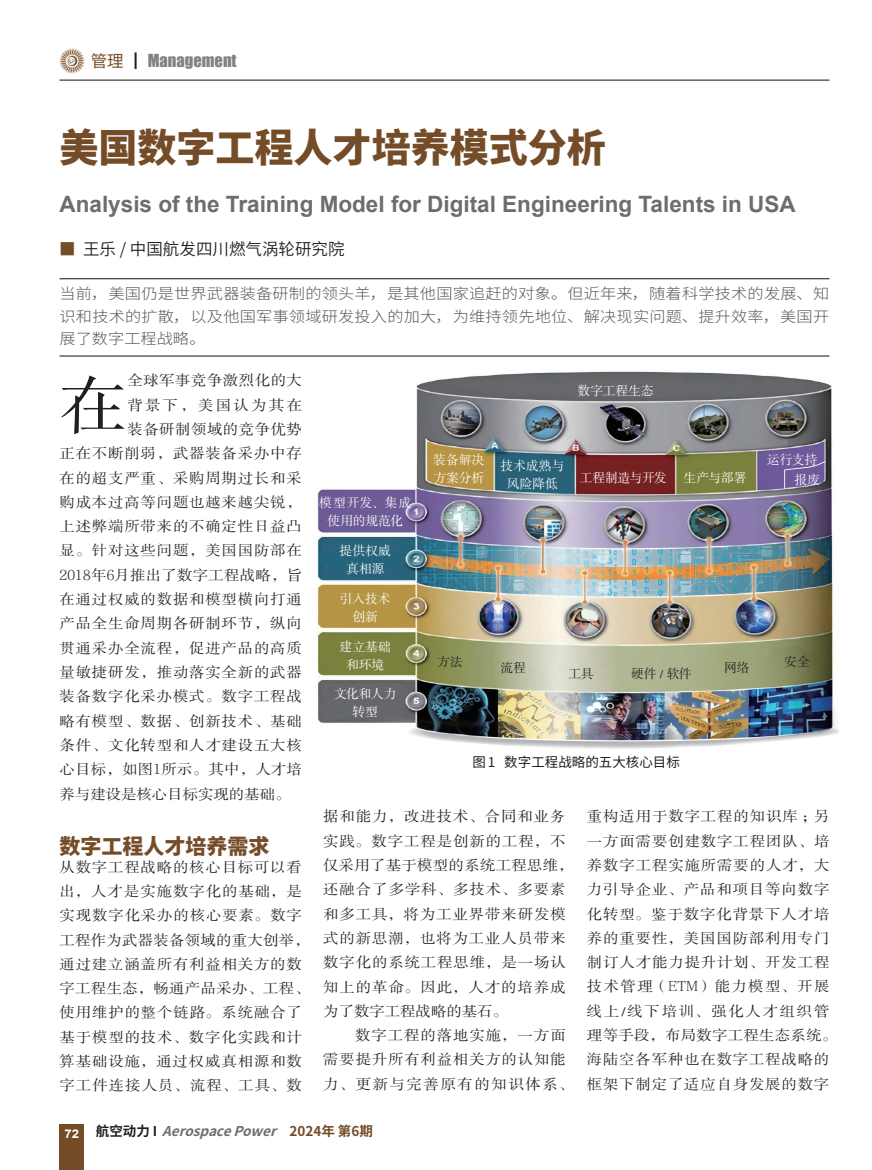
<style>
.page{position:relative;width:872px;height:1170px;background:#fff}
.page>*{position:absolute;margin:0;border:0;box-sizing:border-box;transform-origin:0 0}
.t1{font:62.85px "FZSSJW GB1 0";color:#231f20;scale:1.08 1}
.t2{font:800 39px "Source Han Sans CN";color:#744c27}
.t3{font:700 22.5px "Arial";color:#6c6d70}
.t4{font:800 21px "Source Han Sans CN";color:#744c27}
.t5{font:16.5px "Source Han Sans CN";color:#231f20}
.t6{font:16.5px "Impact";color:#808285}
.t7{font:300 15px/22.5px "Source Han Sans CN";letter-spacing:.01em;color:#57585a;text-align:justify;scale:1.08 1}
.t8{font:14.25px/24.3px "FZSSJW GB1 0";letter-spacing:.055em;color:#231f20;scale:1.08 1}
.t9{font:14.25px "FZSSJW GB1 0";letter-spacing:.015em;color:#231f20;scale:1.08 1}
.t10{font:14.25px "FZSSJW GB1 0";letter-spacing:.035em;color:#231f20;scale:1.08 1}
.t11{font:14.25px "FZSSJW GB1 0";color:#231f20;scale:1.08 1}
.t12{font:14.25px "FZSSJW GB1 0";letter-spacing:.15em;color:#231f20;scale:1.08 1}
.t13{font:italic 700 13.5px "Source Han Sans CN";color:#6c6d70}
.t14{font:13.5px "Source Han Sans CN";color:#231f20}
.t15{font:12.75px/18px "FZSSJW GB1 0";letter-spacing:-.005em;color:#fff;text-align:center}
.t16{font:12.75px "FZSSJW GB1 0";letter-spacing:-.015em;color:#231f20}
.s1{font-family:"Source Han Sans CN";color:#744c27}
.s2{font-family:"Source Han Sans CN";color:#231f20}
.s3{color:#744c27}
.s4{font-style:normal;color:#231f20}
.s5{font-style:normal;color:#744c27}
</style>
<div class="page">
<div style="left:60px;top:1124px;width:24px;height:45px;background:#744c27"></div>
<hr style="left:60px;top:80px;width:769px;height:1px;background:#231f20">
<img style="left:60px;top:49px;width:24px;height:24px">
<hr style="left:60px;top:278px;width:769px;height:1px;background:#231f20">
<hr style="left:60px;top:355px;width:769px;height:1px;background:#231f20">
<img style="left:317px;top:371px;width:521px;height:378px">
<p class="t6" style="left:91px;top:48px;width:147px"><span class="s1">管理</span> <span class="s2">┃</span> Management</p>
<h2 class="t2" style="left:60px;top:126px;width:547px">美国数字工程人才培养模式分析</h2>
<h3 class="t3" style="left:60px;top:188px;width:737px">Analysis of the Training Model for Digital Engineering Talents in USA</h3>
<p class="t5" style="left:59px;top:240px;width:287px"><span class="s3">■</span> 王乐 / 中国航发四川燃气涡轮研究院</p>
<p class="t7" style="left:60px;top:283px;width:714px">当前，美国仍是世界武器装备研制的领头羊，是其他国家追赶的对象。但近年来，随着科学技术的发展、知识和技术的扩散，以及他国军事领域研发投入的加大，为维持领先地位、解决现实问题、提升效率，美国开展了数字工程战略。</p>
<h1 class="t1" style="left:60px;top:372px;width:64px">在</h1>
<p class="t10" style="left:127px;top:373px;width:163px">全球军事竞争激烈化的大</p>
<p class="t12" style="left:127px;top:397px;width:163px">背景下，美国认为其在</p>
<p class="t10" style="left:127px;top:421px;width:163px">装备研制领域的竞争优势</p>
<p class="t8" style="left:60px;top:441px;width:226px">正在不断削弱，武器装备采办中存</p>
<p class="t8" style="left:60px;top:466px;width:226px">在的超支严重、采购周期过长和采</p>
<p class="t8" style="left:60px;top:490px;width:226px">购成本过高等问题也越来越尖锐，</p>
<p class="t8" style="left:60px;top:514px;width:226px">上述弊端所带来的不确定性日益凸</p>
<p class="t8" style="left:60px;top:539px;width:226px">显。针对这些问题，美国国防部在</p>
<p class="t9" style="left:60px;top:567px;width:226px">2018年6月推出了数字工程战略，旨</p>
<p class="t8" style="left:60px;top:587px;width:226px">在通过权威的数据和模型横向打通</p>
<p class="t8" style="left:60px;top:611px;width:226px">产品全生命周期各研制环节，纵向</p>
<p class="t8" style="left:60px;top:636px;width:226px">贯通采办全流程，促进产品的高质</p>
<p class="t8" style="left:60px;top:660px;width:226px">量敏捷研发，推动落实全新的武器</p>
<p class="t8" style="left:60px;top:684px;width:226px">装备数字化采办模式。数字工程战</p>
<p class="t8" style="left:60px;top:709px;width:226px">略有模型、数据、创新技术、基础</p>
<p class="t8" style="left:60px;top:733px;width:226px">条件、文化转型和人才建设五大核</p>
<p class="t9" style="left:60px;top:762px;width:226px">心目标，如图1所示。其中，人才培</p>
<p class="t11" style="left:60px;top:786px;width:215px">养与建设是核心目标实现的基础。</p>
<h3 class="t4" style="left:60px;top:834px;width:211px">数字工程人才培养需求</h3>
<p class="t8" style="left:60px;top:854px;width:233px">从数字工程战略的核心目标可以看出，人才是实施数字化的基础，是实现数字化采办的核心要素。数字工程作为武器装备领域的重大创举，通过建立涵盖所有利益相关方的数字工程生态，畅通产品采办、工程、使用维护的整个链路。系统融合了基于模型的技术、数字化实践和计算基础设施，通过权威真相源和数字工件连接人员、流程、工具、数</p>
<p class="t15" style="left:577px;top:382px;width:78px">数字工程生态</p>
<p class="t15" style="left:319px;top:493px;width:94px">模型开发、集成使用的规范化</p>
<p class="t15" style="left:339px;top:542px;width:53px">提供权威真相源</p>
<p class="t15" style="left:340px;top:590px;width:52px">引入技术创新</p>
<p class="t15" style="left:340px;top:637px;width:53px">建立基础和环境</p>
<p class="t15" style="left:334px;top:684px;width:64px">文化和人力转型</p>
<p class="t15" style="left:433px;top:451px;width:53px;text-align:left">装备解决方案分析</p>
<p class="t15" style="left:500px;top:457px;width:65px">技术成熟与风险降低</p>
<p class="t15" style="left:580px;top:469px;width:88px">工程制造与开发</p>
<p class="t15" style="left:683px;top:469px;width:64px">生产与部署</p>
<p class="t15" style="left:767px;top:449px;width:54px;line-height:20.7px;text-align:right">运行支持报废</p>
<p class="t16" style="left:437px;top:655px;width:27px">方法</p>
<p class="t16" style="left:500px;top:661px;width:27px">流程</p>
<p class="t16" style="left:568px;top:667px;width:26px">工具</p>
<p class="t16" style="left:631px;top:667px;width:62px">硬件 / 软件</p>
<p class="t16" style="left:724px;top:661px;width:27px">网络</p>
<p class="t16" style="left:784px;top:655px;width:27px">安全</p>
<p class="t14" style="left:472px;top:754px;width:209px">图 1 数字工程战略的五大核心目标</p>
<p class="t8" style="left:323px;top:804px;width:233px">据和能力，改进技术、合同和业务实践。数字工程是创新的工程，不仅采用了基于模型的系统工程思维，还融合了多学科、多技术、多要素和多工具，将为工业界带来研发模式的新思潮，也将为工业人员带来数字化的系统工程思维，是一场认知上的革命。因此，人才的培养成为了数字工程战略的基石。</p>
<p class="t8" style="left:323px;top:1023px;width:233px;text-indent:32px">数字工程的落地实施，一方面需要提升所有利益相关方的认知能力、更新与完善原有的知识体系、</p>
<p class="t8" style="left:587px;top:804px;width:233px">重构适用于数字工程的知识库；另一方面需要创建数字工程团队、培养数字工程实施所需要的人才，大力引导企业、产品和项目等向数字化转型。鉴于数字化背景下人才培养的重要性，美国国防部利用专门制订人才能力提升计划、开发工程技术管理（ETM）能力模型、开展线上/线下培训、强化人才组织管理等手段，布局数字工程生态系统。海陆空各军种也在数字工程战略的框架下制定了适应自身发展的数字</p>
<p class="t13" style="left:65px;top:1123px;width:310px"><sub>7</sub> <sub>2</sub> <span class="s4">航空动力 I</span> AerospacePower <span class="s5">2 0 2 4 年 第 6 期</span></p>
</div>
